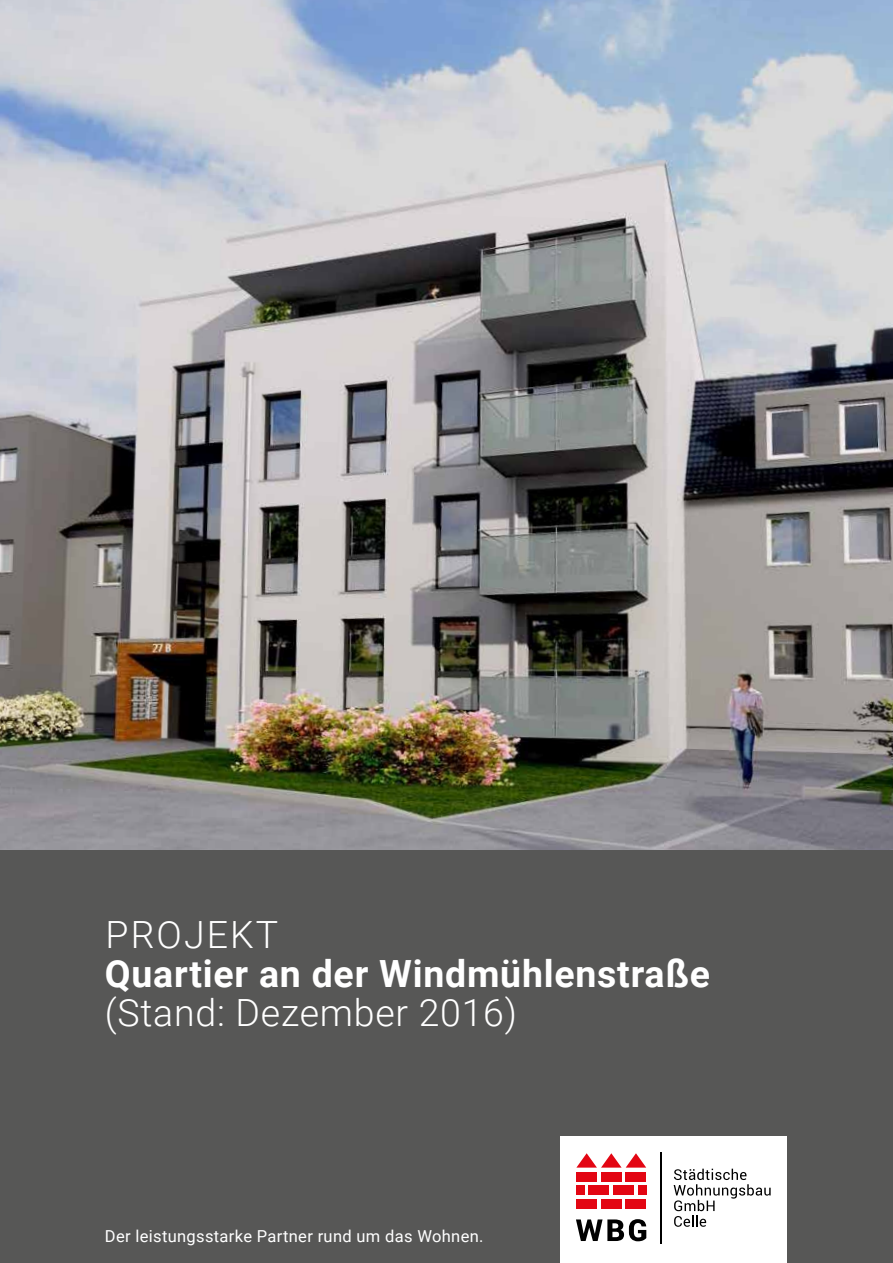
<style>
.page{position:relative;width:893px;height:1263px;background:#fff}
.page>*{position:absolute;margin:0;border:0;box-sizing:border-box;transform-origin:0 0}
.t1{font:700 37.5px "Roboto";letter-spacing:.02em;color:#fff}
.t2{font:300 37.5px "Roboto";letter-spacing:.02em;color:#fff}
.t3{font:300 37.5px "Roboto";letter-spacing:.055em;color:#fff}
.t4{font:16.5px "Roboto";letter-spacing:.02em;color:#fff}
</style>
<div class="page">
<img style="left:0;top:0;width:893px;height:850px">
<div style="left:0;top:850px;width:893px;height:413px;background:#575756"></div>
<div style="left:560px;top:1136px;width:227px;height:127px;background:#fff"></div>
<div style="left:576px;top:1172px;width:21px;height:9px;background:#e30613"></div>
<div style="left:601px;top:1172px;width:21px;height:9px;background:#e30613"></div>
<div style="left:626px;top:1172px;width:20px;height:9px;background:#e30613"></div>
<div style="left:576px;top:1199px;width:21px;height:10px;background:#e30613"></div>
<div style="left:601px;top:1199px;width:21px;height:10px;background:#e30613"></div>
<div style="left:626px;top:1199px;width:20px;height:10px;background:#e30613"></div>
<div style="left:589px;top:1185px;width:20px;height:10px;background:#e30613"></div>
<div style="left:576px;top:1185px;width:9px;height:10px;background:#e30613"></div>
<div style="left:613px;top:1185px;width:21px;height:10px;background:#e30613"></div>
<div style="left:638px;top:1185px;width:8px;height:10px;background:#e30613"></div>
<svg style="left:577px;top:1153px;width:69px;height:14px"></svg>
<svg style="left:576px;top:1219px;width:70px;height:22px"></svg>
<hr style="left:661px;top:1152px;width:1px;height:91px;background:#000">
<svg style="left:674px;top:1169px;width:97px;height:58px"></svg>
<h1 class="t3" style="left:106px;top:908px;width:174px">PROJEKT</h1>
<h1 class="t1" style="left:105px;top:947px;width:607px">Quartier an der Windmühlenstraße</h1>
<h1 class="t2" style="left:105px;top:986px;width:414px">(Stand: Dezember 2016)</h1>
<p class="t4" style="left:105px;top:1224px;width:380px">Der leistungsstarke Partner rund um das Wohnen.</p>
</div>
